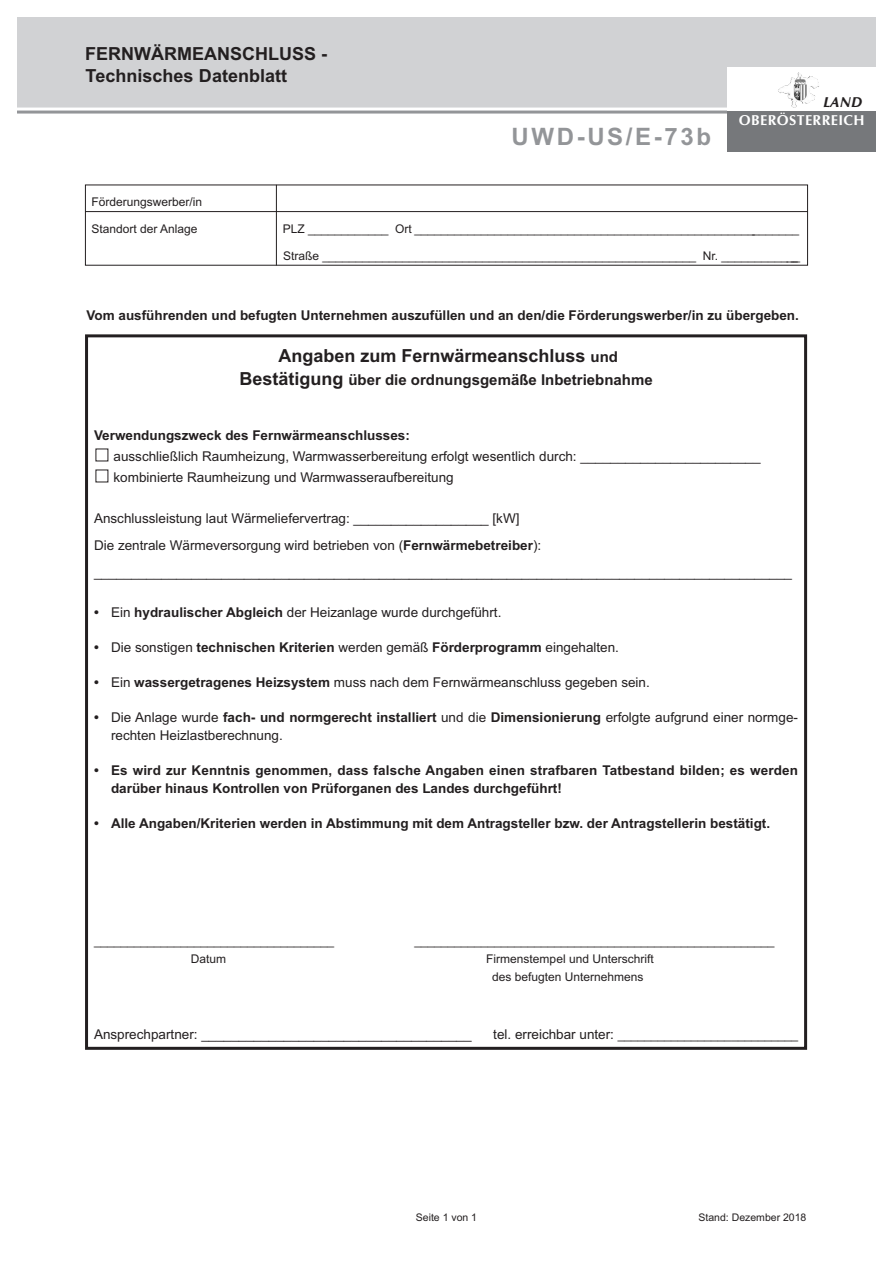
<style>
.page{position:relative;width:893px;height:1263px;background:#fff}
.page>*{position:absolute;margin:0;border:0;box-sizing:border-box;transform-origin:0 0}
.t1{font:700 24px "Arial";letter-spacing:.11em;color:#939598}
.t2{font:700 18px/21.6px "Arial";color:#231f20}
.t3{font:700 15px "Arial";color:#231f20}
.t4{font:700 14.4px "Cg Omega";letter-spacing:.025em;color:#fff}
.t5{font:italic 700 14.4px "Cg Omega";color:#231f20}
.t6{font:13.5px/27px "Arial";color:#231f20}
.t7{font:700 13.5px/18px "Arial";color:#231f20}
.t8{font:12px/18px "Arial";color:#231f20;text-align:center}
.t9{font:10.5px "Arial";color:#231f20}
.s1{font-size:15px}
.s2{font-size:18px}
.s3{font-weight:700}
.s4{font-weight:400}
.s5{font-size:13.5px}
</style>
<div class="page">
<div style="left:17px;top:17px;width:859px;height:92px;background:#d1d2d4"></div>
<hr style="left:17px;top:111px;width:859px;height:3px;background:#939598">
<hr style="left:17px;top:108px;width:866px;height:1px;background:#fff">
<div style="left:727px;top:110px;width:149px;height:42px;background:#76787b"></div>
<div style="left:727px;top:68px;width:149px;height:43px;background:#fff"></div>
<img style="left:800px;top:74px;width:19px;height:15px">
<svg style="left:85px;top:184px;width:723px;height:299px"></svg>
<hr style="left:276px;top:185px;width:1px;height:80px;background:#231f20">
<hr style="left:85px;top:211px;width:723px;height:1px;background:#231f20">
<h2 class="t2" style="left:85px;top:45px;width:243px">FERNWÄRMEANSCHLUSS -<br>Technisches Datenblatt</h2>
<h1 class="t1" style="left:511px;top:128px;width:201px">UWD-US/E-73b</h1>
<p class="t5" style="left:823px;top:94px;width:41px">LAND</p>
<p class="t4" style="left:739px;top:111px;width:127px">OBERÖSTERREICH</p>
<p class="t8" style="left:92px;top:194px;width:112px">Förderungswerber/in</p>
<p class="t8" style="left:92px;top:221px;width:108px">Standort der Anlage</p>
<p class="t8" style="left:283px;top:221px;width:518px">PLZ ____________ Ort __________________________________________________________</p>
<p class="t8" style="left:283px;top:248px;width:519px">Straße ________________________________________________________ Nr. _____________</p>
<p class="t7" style="left:87px;top:307px;width:714px">Vom ausführenden und befugten Unternehmen auszufüllen und an den/die Förderungswerber/in zu übergeben.</p>
<h2 class="t2" style="left:278px;top:347px;width:341px">Angaben zum Fernwärmeanschluss <span class="s1">und</span></h2>
<p class="t3" style="left:239px;top:374px;width:415px"><span class="s2">Bestätigung</span> über die ordnungsgemäße Inbetriebnahme</p>
<p class="t7" style="left:94px;top:428px;width:317px">Verwendungszweck des Fernwärmeanschlusses:</p>
<p class="t6" style="left:114px;top:447px;width:649px;line-height:21px">ausschließlich Raumheizung, Warmwasserbereitung erfolgt wesentlich durch: ________________________ kombinierte Raumheizung und Warmwasseraufbereitung</p>
<p class="t6" style="left:94px;top:506px;width:700px">Anschlussleistung laut Wärmeliefervertrag: __________________ [kW]<br>Die zentrale Wärmeversorgung wird betrieben von (<span class="s3">Fernwärmebetreiber</span>): _____________________________________________________________________________________________</p>
<p class="t6" style="left:94px;top:600px;width:409px"><span class="s3">•</span> Ein <span class="s3">hydraulischer Abgleich</span> der Heizanlage wurde durchgeführt.</p>
<p class="t7" style="left:94px;top:639px;width:526px">• <span class="s4">Die sonstigen</span> technischen Kriterien <span class="s4">werden gemäß</span> Förderprogramm <span class="s4">eingehalten.</span></p>
<p class="t6" style="left:94px;top:670px;width:557px"><span class="s3">•</span> Ein <span class="s3">wassergetragenes Heizsystem</span> muss nach dem Fernwärmeanschluss gegeben sein.</p>
<p class="t6" style="left:111px;top:709px;width:688px;line-height:18px;text-indent:-17px"><span class="s3">•</span> Die Anlage wurde <span class="s3">fach- und normgerecht installiert</span> und die <span class="s3">Dimensionierung</span> erfolgte aufgrund einer normge&shy;rechten Heizlastberechnung.</p>
<p class="t7" style="left:111px;top:762px;width:689px;text-indent:-17px">• Es wird zur Kenntnis genommen, dass falsche Angaben einen strafbaren Tatbestand bilden; es werden darüber hinaus Kontrollen von Prüforganen des Landes durchgeführt!</p>
<p class="t7" style="left:94px;top:815px;width:678px">• Alle Angaben/Kriterien werden in Abstimmung mit dem Antragsteller bzw. der Antragstellerin bestätigt.</p>
<p class="t8" style="left:94px;top:933px;width:242px">____________________________________</p>
<p class="t8" style="left:414px;top:933px;width:362px">______________________________________________________</p>
<p class="t8" style="left:191px;top:951px;width:37px">Datum</p>
<p class="t8" style="left:486px;top:951px;width:169px">Firmenstempel und Unterschrift des befugten Unternehmens</p>
<p class="t6" style="left:94px;top:1022px;width:379px">Ansprechpartner: ____________________________________</p>
<p class="t8" style="left:493px;top:1027px;width:306px"><span class="s5">tel. erreichbar unter:</span> ___________________________</p>
<p class="t9" style="left:416px;top:1213px;width:63px">Seite 1 von 1</p>
<p class="t9" style="left:698px;top:1213px;width:109px">Stand: Dezember 2018</p>
</div>
